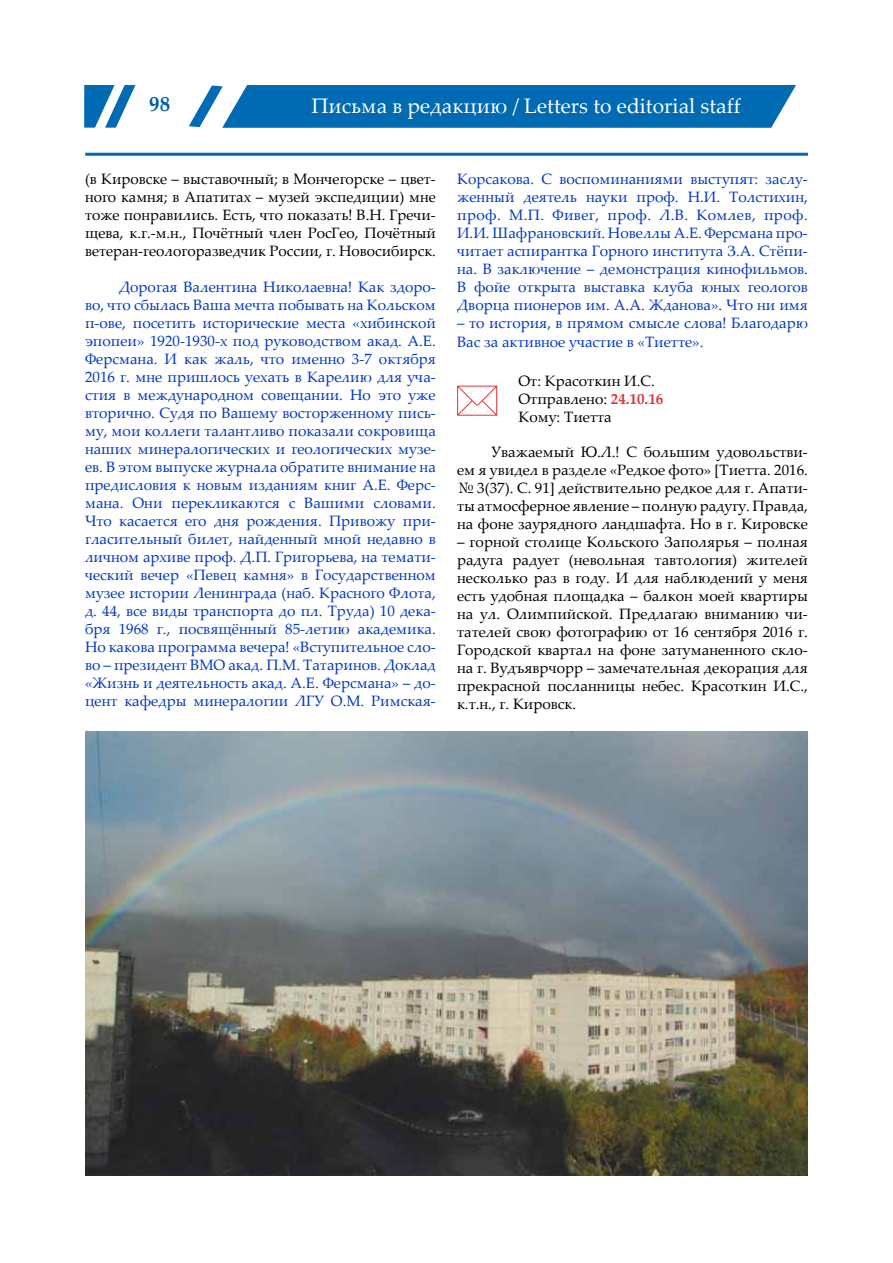
<style>
.page{position:relative;width:893px;height:1263px;background:#fff}
.page>*{position:absolute;margin:0;border:0;box-sizing:border-box;transform-origin:0 0}
.t1{font:21px "Palatino Linotype";color:#fff}
.t2{font:700 21px "Palatino Linotype";color:#005ea8}
.t3{font:15px/18px "Palatino Linotype";color:#0038c0;text-align:justify}
.t4{font:15px/18px "Palatino Linotype";color:#000;text-align:justify}
.s1{font-weight:700;color:#dc3436}
</style>
<div class="page">
<svg style="left:189px;top:85px;width:607px;height:43px;background:#1576b9"></svg>
<svg style="left:84px;top:85px;width:51px;height:43px"></svg>
<hr style="left:85px;top:153px;width:723px;height:3px;background:#006ab3">
<svg style="left:457px;top:386px;width:40px;height:30px"></svg>
<img style="left:85px;top:731px;width:723px;height:444px">
<h1 class="t2" style="left:149px;top:89px;width:22px">98</h1>
<h1 class="t1" style="left:312px;top:91px;width:431px">Письма в редакцию / Letters to editorial staff</h1>
<p class="t4" style="left:85px;top:170px;width:352px">(в Кировске – выставочный; в Мончегорске – цвет&shy;ного камня; в Апатитах – музей экспедиции) мне тоже понравились. Есть, что показать! В.Н. Гречи&shy;щева, к.г.-м.н., Почётный член РосГео, Почётный ветеран-геологоразведчик России, г. Новосибирск.</p>
<p class="t3" style="left:85px;top:277px;width:352px;text-indent:34px">Дорогая Валентина Николаевна! Как здоро&shy;во, что сбылась Ваша мечта побывать на Кольском п-ове, посетить исторические места «хибинской эпопеи» 1920-1930-х под руководством акад. А.Е.<br>Ферсмана. И как жаль, что именно 3-7 октября 2016 г. мне пришлось уехать в Карелию для уча&shy;стия в международном совещании. Но это уже вторично. Судя по Вашему восторженному пись&shy;му, мои коллеги талантливо показали сокровища наших минералогических и геологических музе&shy;ев. В этом выпуске журнала обратите внимание на предисловия к новым изданиям книг А.Е. Ферс&shy;мана. Они перекликаются с Вашими словами.<br>Что касается его дня рождения. Привожу при&shy;гласительный билет, найденный мной недавно в личном архиве проф. Д.П. Григорьева, на темати&shy;ческий вечер «Певец камня» в Государственном музее истории Ленинграда (наб. Красного Флота, д. 44, все виды транспорта до пл. Труда) 10 дека&shy;бря 1968 г., посвящённый 85-летию академика.<br>Но какова программа вечера! «Вступительное сло&shy;во – президент ВМО акад. П.М. Татаринов. Доклад «Жизнь и деятельность акад. А.Е. Ферсмана» – до&shy;цент кафедры минералогии ЛГУ О.М. Римская-</p>
<p class="t3" style="left:457px;top:170px;width:352px">Корсакова. С воспоминаниями выступят: заслу&shy;женный деятель науки проф. Н.И. Толстихин, проф. М.П. Фивег, проф. Л.В. Комлев, проф.<br>И.И. Шафрановский. Новеллы А.Е. Ферсмана про&shy;читает аспирантка Горного института З.А. Стёпи&shy;на. В заключение – демонстрация кинофильмов.<br>В фойе открыта выставка клуба юных геологов Дворца пионеров им. А.А. Жданова». Что ни имя</p>
<p class="t3" style="left:457px;top:314px;width:352px">– то история, в прямом смысле слова! Благодарю<br>Вас за активное участие в «Тиетте».</p>
<p class="t4" style="left:518px;top:371px;width:146px;text-align:left">От: Красоткин И.С.<br>Отправлено: <span class="s1">24.10.16<br></span>Кому: Тиетта</p>
<p class="t4" style="left:457px;top:442px;width:352px;text-indent:34px">Уважаемый Ю.Л.! С большим удовольстви&shy;ем я увидел в разделе «Редкое фото» [Тиетта. 2016. № 3(37). С. 91] действительно редкое для г. Апати&shy;ты атмосферное явление – полную радугу. Правда, на фоне заурядного ландшафта. Но в г. Кировске</p>
<p class="t4" style="left:457px;top:532px;width:352px">– горной столице Кольского Заполярья – полная радуга радует (невольная тавтология) жителей несколько раз в году. И для наблюдений у меня есть удобная площадка – балкон моей квартиры на ул. Олимпийской. Предлагаю вниманию чи&shy;тателей свою фотографию от 16 сентября 2016 г.<br>Городской квартал на фоне затуманенного скло&shy;на г. Вудъяврчорр – замечательная декорация для прекрасной посланницы небес. Красоткин И.С., к.т.н., г. Кировск.</p>
</div>
